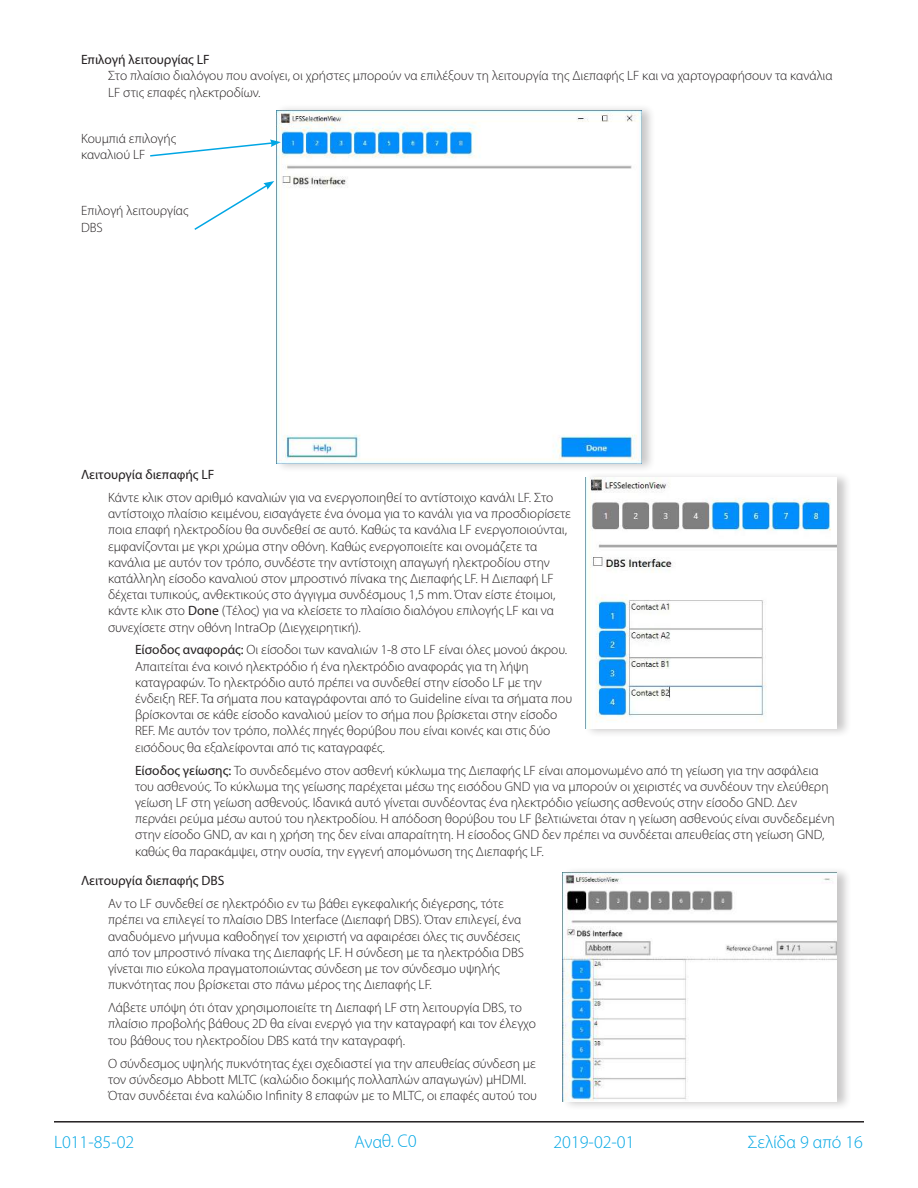
<style>
.page{position:relative;width:918px;height:1188px;background:#fff}
.page>*{position:absolute;margin:0;border:0;box-sizing:border-box;transform-origin:0 0}
.t1{font:300 18px "Myriad Pro";color:#00a6e4}
.t2{font:300 13.5px/16.2px "Myriad Pro";color:#231f20}
.t3{font:13.5px "Myriad Pro";color:#231f20}
.s1{font-weight:400}
</style>
<div class="page">
<hr style="left:54px;top:1121px;width:810px;height:2px;background:#231f20">
<div style="left:275px;top:104px;width:382px;height:369px;background:#231f20;opacity:.25"></div>
<img style="left:276px;top:110px;width:366px;height:353px">
<svg style="left:150px;top:139px;width:131px;height:19px"></svg>
<svg style="left:194px;top:181px;width:80px;height:49px"></svg>
<div style="left:584px;top:471px;width:268px;height:268px;background:#231f20;opacity:.25"></div>
<img style="left:585px;top:478px;width:252px;height:250px">
<div style="left:561px;top:866px;width:291px;height:246px;background:#231f20;opacity:.25"></div>
<img style="left:563px;top:873px;width:274px;height:229px">
<p class="t3" style="left:81px;top:51px;width:130px">Επιλογή λειτουργίας LF</p>
<p class="t2" style="left:108px;top:68px;width:726px">Στο πλαίσιο διαλόγου που ανοίγει, οι χρήστες μπορούν να επιλέξουν τη λειτουργία της Διεπαφής LF και να χαρτογραφήσουν τα κανάλια<br>LF στις επαφές ηλεκτροδίων.</p>
<p class="t2" style="left:81px;top:130px;width:97px">Κουμπιά επιλογής καναλιού LF</p>
<p class="t2" style="left:81px;top:203px;width:109px">Επιλογή λειτουργίας<br>DBS</p>
<p class="t3" style="left:81px;top:466px;width:135px">Λειτουργία διεπαφής LF</p>
<p class="t2" style="left:108px;top:490px;width:464px">Κάντε κλικ στον αριθμό καναλιών για να ενεργοποιηθεί το αντίστοιχο κανάλι LF. Στο αντίστοιχο πλαίσιο κειμένου, εισαγάγετε ένα όνομα για το κανάλι για να προσδιορίσετε ποια επαφή ηλεκτροδίου θα συνδεθεί σε αυτό. Καθώς τα κανάλια LF ενεργοποιούνται, εμφανίζονται με γκρι χρώμα στην οθόνη. Καθώς ενεργοποιείτε και ονομάζετε τα κανάλια με αυτόν τον τρόπο, συνδέστε την αντίστοιχη απαγωγή ηλεκτροδίου στην κατάλληλη είσοδο καναλιού στον μπροστινό πίνακα της Διεπαφής LF. Η Διεπαφή LF δέχεται τυπικούς, ανθεκτικούς στο άγγιγµα συνδέσμους 1,5 mm. Όταν είστε έτοιμοι, κάντε κλικ στο <span class="s1">Done</span> (Τέλος) για να κλείσετε το πλαίσιο διαλόγου επιλογής LF και να συνεχίσετε στην οθόνη IntraOp (Διεγχειρητική).</p>
<p class="t2" style="left:135px;top:642px;width:439px"><span class="s1">Είσοδος αναφοράς:</span> Οι είσοδοι των καναλιών 1-8 στο LF είναι όλες μονού άκρου.<br>Απαιτείται ένα κοινό ηλεκτρόδιο ή ένα ηλεκτρόδιο αναφοράς για τη λήψη καταγραφών. Το ηλεκτρόδιο αυτό πρέπει να συνδεθεί στην είσοδο LF με την ένδειξη REF. Τα σήματα που καταγράφονται από το Guideline είναι τα σήματα που βρίσκονται σε κάθε είσοδο καναλιού μείον το σήμα που βρίσκεται στην είσοδο REF. Με αυτόν τον τρόπο, πολλές πηγές θορύβου που είναι κοινές και στις δύο εισόδους θα εξαλείφονται από τις καταγραφές.</p>
<p class="t2" style="left:135px;top:762px;width:701px"><span class="s1">Είσοδος γείωσης:</span> Το συνδεδεμένο στον ασθενή κύκλωμα της Διεπαφής LF είναι απομονωμένο από τη γείωση για την ασφάλεια του ασθενούς. Το κύκλωμα της γείωσης παρέχεται μέσω της εισόδου GND για να μπορούν οι χειριστές να συνδέουν την ελεύθερη γείωση LF στη γείωση ασθενούς. Ιδανικά αυτό γίνεται συνδέοντας ένα ηλεκτρόδιο γείωσης ασθενούς στην είσοδο GND. Δεν περνάει ρεύμα μέσω αυτού του ηλεκτροδίου. Η απόδοση θορύβου του LF βελτιώνεται όταν η γείωση ασθενούς είναι συνδεδεμένη στην είσοδο GND, αν και η χρήση της δεν είναι απαραίτητη. Η είσοδος GND δεν πρέπει να συνδέεται απευθείας στη γείωση GND, καθώς θα παρακάμψει, στην ουσία, την εγγενή απομόνωση της Διεπαφής LF.</p>
<p class="t3" style="left:81px;top:872px;width:145px">Λειτουργία διεπαφής DBS</p>
<p class="t2" style="left:108px;top:896px;width:418px">Αν το LF συνδεθεί σε ηλεκτρόδιο εν τω βάθει εγκεφαλικής διέγερσης, τότε πρέπει να επιλεγεί το πλαίσιο DBS Interface (Διεπαφή DBS). Όταν επιλεγεί, ένα αναδυόμενο μήνυμα καθοδηγεί τον χειριστή να αφαιρέσει όλες τις συνδέσεις από τον μπροστινό πίνακα της Διεπαφής LF. Η σύνδεση με τα ηλεκτρόδια DBS γίνεται πιο εύκολα πραγματοποιώντας σύνδεση με τον σύνδεσμο υψηλής πυκνότητας που βρίσκεται στο πάνω μέρος της Διεπαφής LF.</p>
<p class="t2" style="left:108px;top:1000px;width:429px">Λάβετε υπόψη ότι όταν χρησιμοποιείτε τη Διεπαφή LF στη λειτουργία DBS, το πλαίσιο προβολής βάθους 2D θα είναι ενεργό για την καταγραφή και τον έλεγχο του βάθους του ηλεκτροδίου DBS κατά την καταγραφή.</p>
<p class="t2" style="left:108px;top:1055px;width:431px">Ο σύνδεσμος υψηλής πυκνότητας έχει σχεδιαστεί για την απευθείας σύνδεση με τον σύνδεσμο Abbott MLTC (καλώδιο δοκιμής πολλαπλών απαγωγών) µHDMI.<br>Όταν συνδέεται ένα καλώδιο Infinity 8 επαφών με το MLTC, οι επαφές αυτού του</p>
<h1 class="t1" style="left:54px;top:1132px;width:82px">L011-85-02</h1>
<h1 class="t1" style="left:354px;top:1133px;width:64px;rotate:-2deg">Αναθ. C0</h1>
<h1 class="t1" style="left:554px;top:1132px;width:82px">2019-02-01</h1>
<h1 class="t1" style="left:748px;top:1132px;width:116px">Σελίδα 9 από 16</h1>
</div>
